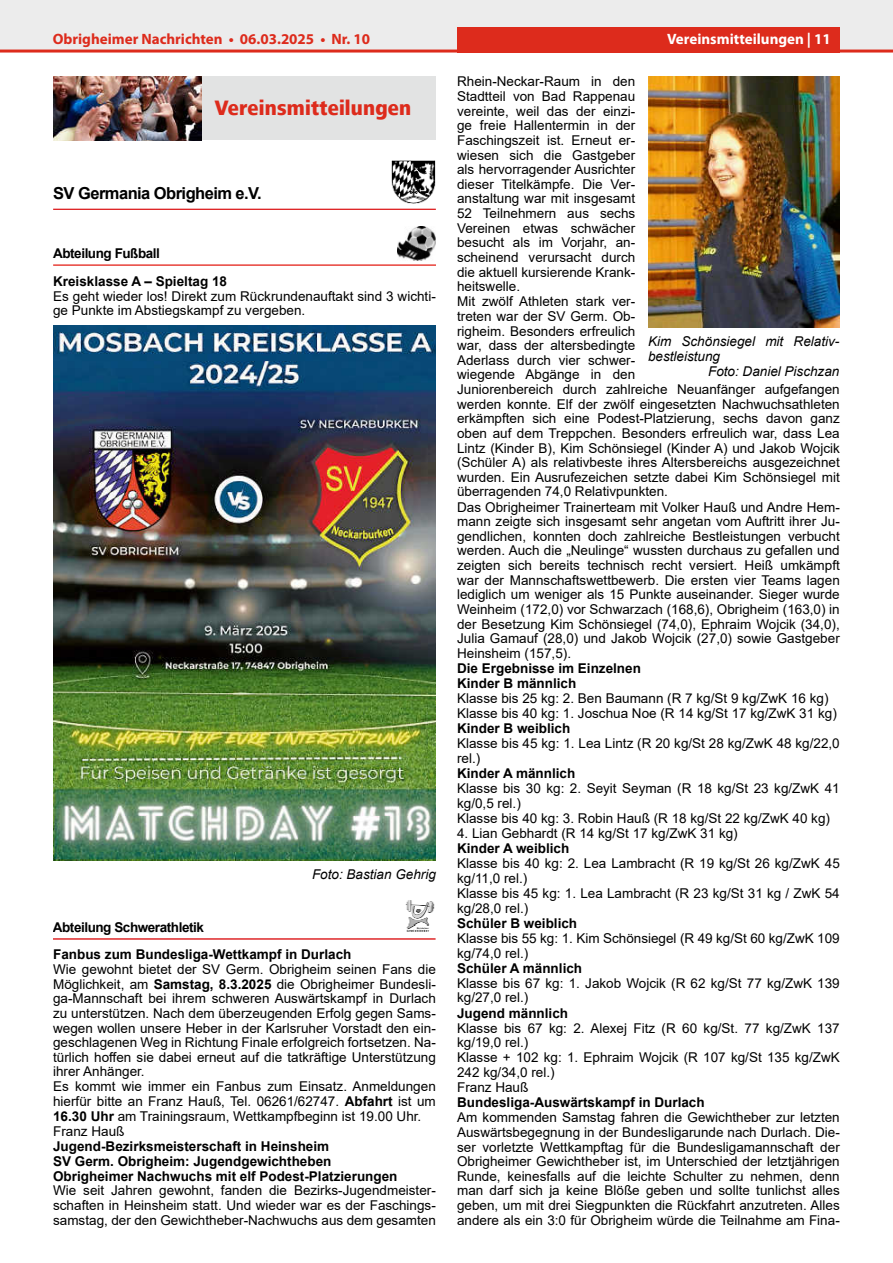
<style>
.page{position:relative;width:893px;height:1263px;background:#fff}
.page>*{position:absolute;margin:0;border:0;box-sizing:border-box;transform-origin:0 0}
.t1{font:800 21.45px "Frutiger Next LT";letter-spacing:.01em;color:#dd2b1c;scale:.91 1}
.t2{font:700 16.5px "Arial";letter-spacing:-.035em;color:#000}
.t3{font:700 15px "Myriad Pro";color:#dd2b1c}
.t4{font:700 15px "Myriad Pro";color:#fff}
.t5{font:13.5px/14.7px "Arial";color:#000}
.t6{font:700 13.5px/15px "Arial";color:#000}
.t7{font:italic 13.5px "Arial";color:#000}
.s1{font-weight:700}
</style>
<div class="page">
<div style="left:0;top:0;width:893px;height:51px;background:#ececec"></div>
<div style="left:457px;top:27px;width:383px;height:26px;background:#dd2b1c"></div>
<hr style="left:0;top:50px;width:893px;height:3px;background:#dd2b1c">
<div style="left:53px;top:77px;width:383px;height:63px;background:#e2e3e3"></div>
<img style="left:53px;top:77px;width:149px;height:63px">
<hr style="left:53px;top:209px;width:383px;height:1px;background:#de2729">
<img style="left:391px;top:160px;width:45px;height:43px">
<hr style="left:53px;top:264px;width:383px;height:2px;background:#e8413a">
<img style="left:397px;top:226px;width:39px;height:34px">
<img style="left:53px;top:325px;width:383px;height:535px">
<hr style="left:53px;top:938px;width:383px;height:2px;background:#de2729">
<img style="left:405px;top:900px;width:30px;height:32px">
<img style="left:648px;top:77px;width:191px;height:250px">
<p class="t3" style="left:53px;top:29px;width:319px">Obrigheimer Nachrichten • 06.03.2025 • Nr. 10</p>
<p class="t4" style="left:667px;top:29px;width:165px">Vereinsmitteilungen | 11</p>
<h1 class="t1" style="left:215px;top:96px;width:217px">Vereinsmitteilungen</h1>
<p class="t2" style="left:53px;top:183px;width:210px">SV Germania Obrigheim e.V.</p>
<p class="t6" style="left:53px;top:240px;width:175px;line-height:27.8px">Abteilung Fußball<br>Kreisklasse A – Spieltag 18</p>
<p class="t5" style="left:53px;top:289px;width:384px">Es geht wieder los! Direkt zum Rückrundenauftakt sind 3 wichti&shy;ge Punkte im Abstiegskampf zu vergeben.</p>
<p class="t7" style="left:312px;top:865px;width:125px">Foto: Bastian Gehrig</p>
<p class="t6" style="left:53px;top:914px;width:300px;line-height:27.3px">Abteilung Schwerathletik<br>Fanbus zum Bundesliga-Wettkampf in Durlach</p>
<p class="t5" style="left:53px;top:962px;width:384px">Wie gewohnt bietet der SV Germ. Obrigheim seinen Fans die Möglichkeit, am <span class="s1">Samstag, 8.3.2025</span> die Obrigheimer Bundesli&shy;ga-Mannschaft bei ihrem schweren Auswärtskampf in Durlach zu unterstützen. Nach dem überzeugenden Erfolg gegen Sams&shy;wegen wollen unsere Heber in der Karlsruher Vorstadt den ein&shy;geschlagenen Weg in Richtung Finale erfolgreich fortsetzen. Na&shy;türlich hoffen sie dabei erneut auf die tatkräftige Unterstützung ihrer Anhänger.<br>Es kommt wie immer ein Fanbus zum Einsatz. Anmeldungen hierfür bitte an Franz Hauß, Tel. 06261/62747. <span class="s1">Abfahrt</span> ist um <span class="s1">16.30 Uhr</span> am Trainingsraum, Wettkampfbeginn ist 19.00 Uhr.<br>Franz Hauß</p>
<p class="t6" style="left:53px;top:1138px;width:346px">Jugend-Bezirksmeisterschaft in Heinsheim<br>SV Germ. Obrigheim: Jugendgewichtheben<br>Obrigheimer Nachwuchs mit elf Podest-Platzierungen</p>
<p class="t5" style="left:53px;top:1183px;width:384px;text-align:justify">Wie seit Jahren gewohnt, fanden die Bezirks-Jugendmeister&shy;schaften in Heinsheim statt. Und wieder war es der Faschings&shy;samstag, der den Gewichtheber-Nachwuchs aus dem gesamten</p>
<p class="t5" style="left:457px;top:74px;width:384px">Rhein-Neckar-Raum in den<br>Stadtteil von Bad Rappenau<br>vereinte, weil das der einzi-<br>ge freie Hallentermin in der<br>Faschingszeit ist. Erneut er-<br>wiesen sich die Gastgeber<br>als hervorragender Ausrichter<br>dieser Titelkämpfe. Die Ver-<br>anstaltung war mit insgesamt<br>52 Teilnehmern aus sechs<br>Vereinen etwas schwächer<br>besucht als im Vorjahr, an-<br>scheinend verursacht durch<br>die aktuell kursierende Krank-<br>heitswelle.<br>Mit zwölf Athleten stark ver-<br>treten war der SV Germ. Ob-<br>righeim. Besonders erfreulich<br>war, dass der altersbedingte<br>Aderlass durch vier schwer-<br>wiegende Abgänge in den<br>Juniorenbereich durch zahlreiche Neuanfänger aufgefangen werden konnte. Elf der zwölf eingesetzten Nachwuchsathleten erkämpften sich eine Podest-Platzierung, sechs davon ganz oben auf dem Treppchen. Besonders erfreulich war, dass Lea Lintz (Kinder B), Kim Schönsiegel (Kinder A) und Jakob Wojcik (Schüler A) als relativbeste ihres Altersbereichs ausgezeichnet wurden. Ein Ausrufezeichen setzte dabei Kim Schönsiegel mit überragenden 74,0 Relativpunkten.<br>Das Obrigheimer Trainerteam mit Volker Hauß und Andre Hem&shy;mann zeigte sich insgesamt sehr angetan vom Auftritt ihrer Ju&shy;gendlichen, konnten doch zahlreiche Bestleistungen verbucht werden. Auch die „Neulinge“ wussten durchaus zu gefallen und zeigten sich bereits technisch recht versiert. Heiß umkämpft war der Mannschaftswettbewerb. Die ersten vier Teams lagen lediglich um weniger als 15 Punkte auseinander. Sieger wurde Weinheim (172,0) vor Schwarzach (168,6), Obrigheim (163,0) in der Besetzung Kim Schönsiegel (74,0), Ephraim Wojcik (34,0), Julia Gamauf (28,0) und Jakob Wojcik (27,0) sowie Gastgeber Heinsheim (157,5).</p>
<p class="t6" style="left:457px;top:661px;width:185px">Die Ergebnisse im Einzelnen<br>Kinder B männlich</p>
<p class="t5" style="left:457px;top:691px;width:381px;line-height:15.1px">Klasse bis 25 kg: 2. Ben Baumann (R 7 kg/St 9 kg/ZwK 16 kg)<br>Klasse bis 40 kg: 1. Joschua Noe (R 14 kg/St 17 kg/ZwK 31 kg)</p>
<p class="t6" style="left:457px;top:721px;width:115px">Kinder B weiblich</p>
<p class="t5" style="left:457px;top:736px;width:384px">Klasse bis 45 kg: 1. Lea Lintz (R 20 kg/St 28 kg/ZwK 48 kg/22,0 rel.)</p>
<p class="t6" style="left:457px;top:766px;width:120px">Kinder A männlich</p>
<p class="t5" style="left:457px;top:781px;width:384px">Klasse bis 30 kg: 2. Seyit Seyman (R 18 kg/St 23 kg/ZwK 41 kg/0,5 rel.)<br>Klasse bis 40 kg: 3. Robin Hauß (R 18 kg/St 22 kg/ZwK 40 kg)</p>
<p class="t5" style="left:457px;top:826px;width:282px">4. Lian Gebhardt (R 14 kg/St 17 kg/ZwK 31 kg)</p>
<p class="t6" style="left:457px;top:841px;width:114px">Kinder A weiblich</p>
<p class="t5" style="left:457px;top:856px;width:384px">Klasse bis 40 kg: 2. Lea Lambracht (R 19 kg/St 26 kg/ZwK 45 kg/11,0 rel.)<br>Klasse bis 45 kg: 1. Lea Lambracht (R 23 kg/St 31 kg / ZwK 54 kg/28,0 rel.)</p>
<p class="t6" style="left:457px;top:916px;width:122px">Schüler B weiblich</p>
<p class="t5" style="left:457px;top:931px;width:384px">Klasse bis 55 kg: 1. Kim Schönsiegel (R 49 kg/St 60 kg/ZwK 109 kg/74,0 rel.)</p>
<p class="t6" style="left:457px;top:960px;width:127px">Schüler A männlich</p>
<p class="t5" style="left:457px;top:976px;width:384px">Klasse bis 67 kg: 1. Jakob Wojcik (R 62 kg/St 77 kg/ZwK 139 kg/27,0 rel.)</p>
<p class="t6" style="left:457px;top:1005px;width:113px">Jugend männlich</p>
<p class="t5" style="left:457px;top:1020px;width:384px">Klasse bis 67 kg: 2. Alexej Fitz (R 60 kg/St. 77 kg/ZwK 137 kg/19,0 rel.)<br>Klasse + 102 kg: 1. Ephraim Wojcik (R 107 kg/St 135 kg/ZwK<br>242 kg/34,0 rel.)<br>Franz Hauß</p>
<p class="t6" style="left:457px;top:1095px;width:249px">Bundesliga-Auswärtskampf in Durlach</p>
<p class="t5" style="left:457px;top:1110px;width:384px;text-align:justify">Am kommenden Samstag fahren die Gewichtheber zur letzten Auswärtsbegegnung in der Bundesligarunde nach Durlach. Die&shy;ser vorletzte Wettkampftag für die Bundesligamannschaft der Obrigheimer Gewichtheber ist, im Unterschied der letztjährigen Runde, keinesfalls auf die leichte Schulter zu nehmen, denn man darf sich ja keine Blöße geben und sollte tunlichst alles geben, um mit drei Siegpunkten die Rückfahrt anzutreten. Alles andere als ein 3:0 für Obrigheim würde die Teilnahme am Fina-</p>
<p class="t7" style="left:648px;top:333px;width:193px">Kim Schönsiegel mit Relativ-</p>
<p class="t7" style="left:648px;top:348px;width:74px">bestleistung</p>
<p class="t7" style="left:708px;top:362px;width:133px">Foto: Daniel Pischzan</p>
</div>
